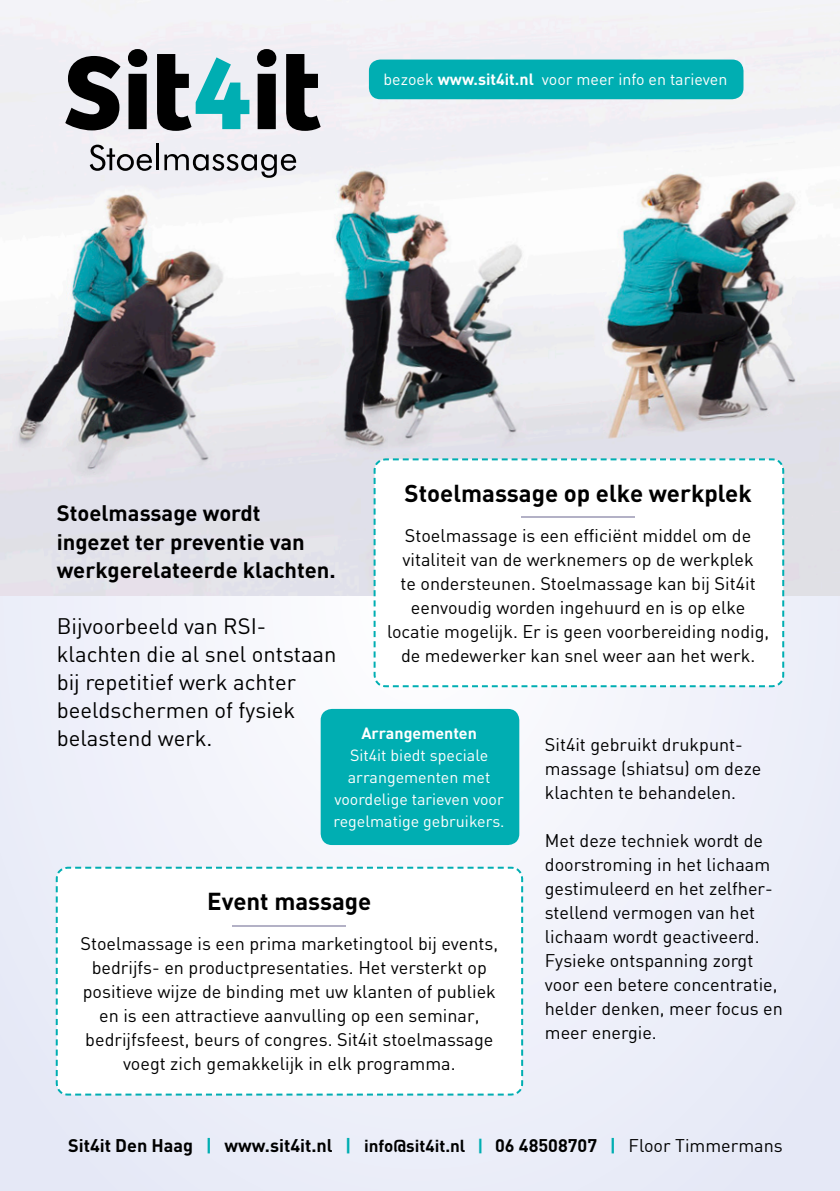
<style>
.page{position:relative;width:840px;height:1191px;background:#fff}
.page>*{position:absolute;margin:0;border:0;box-sizing:border-box;transform-origin:0 0}
.t1{font:700 24px "DIN";color:#000}
.t2{font:22px/28px "DIN";color:#000}
.t3{font:700 22px/28px "DIN";color:#000}
.t4{font:18px/24px "DIN";color:#000;text-align:center}
.t5{font:700 18px "DIN";color:#000}
.t6{font:16px/22px "DIN";color:#fff;text-align:center}
.t7{font:700 16px "DIN";color:#fff}
.s1{font-weight:700}
.s2{color:#00aeb2}
.s3{font-size:17px}
.s4{font-size:17px;color:#00aeb2}
.s5{font-weight:400}
</style>
<div class="page">
<div style="left:0;top:0;width:839px;height:1191px;background:#eeeff9"></div>
<img style="left:0;top:55px;width:839px;height:540px">
<div style="left:56px;top:866px;width:467px;height:229px;background:#fff"></div>
<div style="left:373px;top:458px;width:410px;height:229px;background:#fff"></div>
<div style="left:320px;top:709px;width:199px;height:136px;background:#00aeb2;border-radius:11px"></div>
<svg style="left:90px;top:145px;width:62px;height:26px"></svg>
<hr style="left:156px;top:144px;width:3px;height:26px;background:#000">
<svg style="left:164px;top:154px;width:132px;height:24px"></svg>
<svg style="left:65px;top:56px;width:55px;height:74px"></svg>
<svg style="left:128px;top:49px;width:19px;height:80px"></svg>
<svg style="left:157px;top:54px;width:92px;height:77px"></svg>
<svg style="left:257px;top:49px;width:19px;height:80px"></svg>
<svg style="left:286px;top:54px;width:34px;height:77px"></svg>
<div style="left:369px;top:60px;width:374px;height:39px;background:#00aeb2;border-radius:11px"></div>
<p class="t6" style="left:383px;top:68px;width:345px">bezoek <span class="s1">www.sit4it.nl</span> voor meer info en tarieven</p>
<h1 class="t1" style="left:404px;top:477px;width:348px">Stoelmassage op elke werkplek</h1>
<p class="t4" style="left:387px;top:523px;width:383px">Stoelmassage is een efficiënt middel om de vitaliteit van de werknemers op de werkplek<br>te ondersteunen. Stoelmassage kan bij Sit4it eenvoudig worden ingehuurd en is op elke locatie mogelijk. Er is geen voorbereiding nodig, de medewerker kan snel weer aan het werk.</p>
<p class="t3" style="left:57px;top:498px;width:280px">Stoelmassage wordt ingezet ter preventie van werkgerelateerde klachten.</p>
<p class="t2" style="left:57px;top:611px;width:281px">Bijvoorbeeld van RSI&shy;klachten die al snel ontstaan bij repetitief werk achter beeldschermen of fysiek belastend werk.</p>
<p class="t7" style="left:361px;top:723px;width:117px">Arrangementen</p>
<p class="t6" style="left:333px;top:744px;width:172px">Sit4it biedt speciale arrangementen met voordelige tarieven voor regelmatige gebruikers.</p>
<p class="t4" style="left:544px;top:732px;width:218px;text-align:left">Sit4it gebruikt drukpunt&shy;massage (shiatsu) om deze klachten te behandelen.</p>
<p class="t4" style="left:544px;top:828px;width:239px;text-align:left">Met deze techniek wordt de doorstroming in het lichaam gestimuleerd en het zelfher&shy;stellend vermogen van het lichaam wordt geactiveerd.<br>Fysieke ontspanning zorgt voor een betere concentratie, helder denken, meer focus en meer energie.</p>
<h1 class="t1" style="left:207px;top:886px;width:166px">Event massage</h1>
<p class="t4" style="left:80px;top:931px;width:419px">Stoelmassage is een prima marketingtool bij events, bedrijfs- en productpresentaties. Het versterkt op positieve wijze de binding met uw klanten of publiek en is een attractieve aanvulling op een seminar, bedrijfsfeest, beurs of congres. Sit4it stoelmassage voegt zich gemakkelijk in elk programma.</p>
<p class="t5" style="left:68px;top:1134px;width:715px">Sit4it Den Haag <span class="s2">|</span> www.sit4it.nl <span class="s2">|</span> <span class="s3">info@sit4it.nl</span> <span class="s4">|</span> 06 48508707 <span class="s2">|</span> <span class="s5">Floor Timmermans</span></p>
</div>
